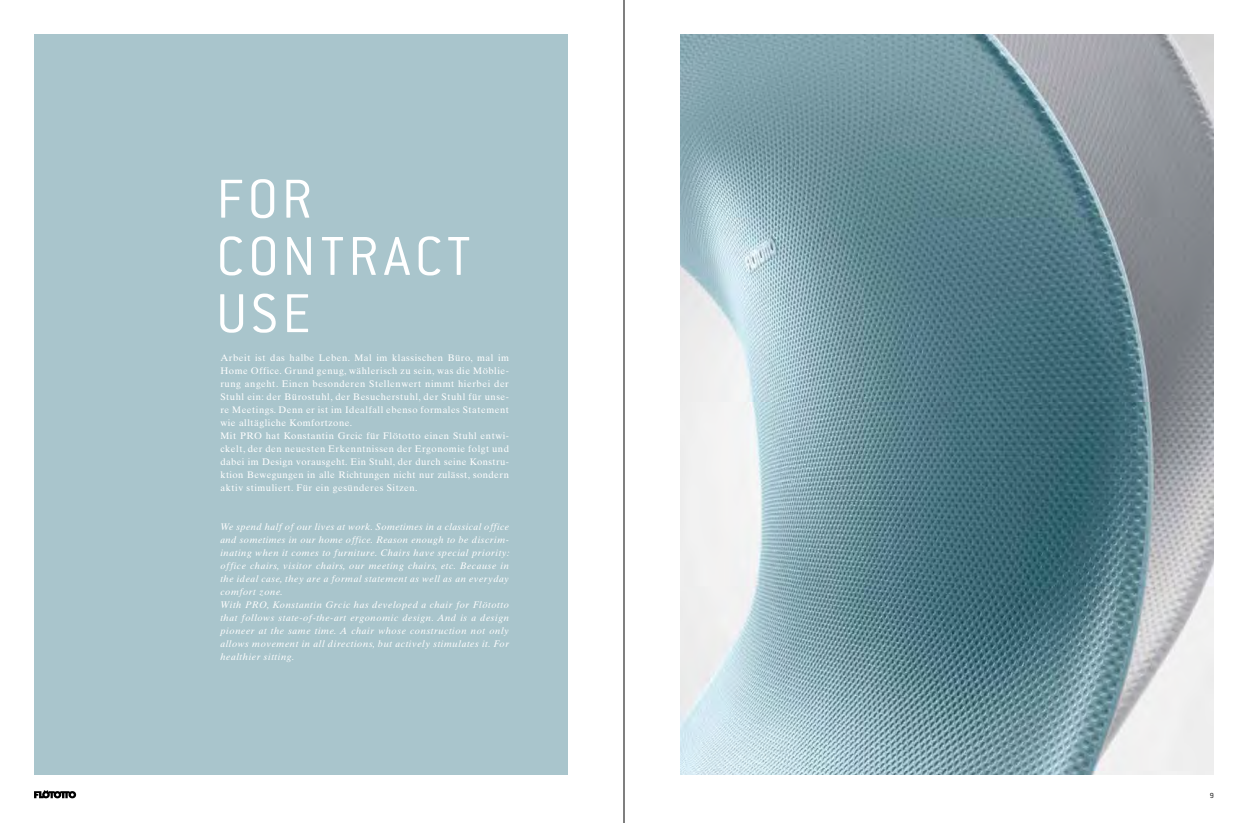
<style>
.page{position:relative;width:1248px;height:823px;background:#fff}
.page>*{position:absolute;margin:0;border:0;box-sizing:border-box;transform-origin:0 0}
.t1{font:300 60.2px/57.2px "Conduit ITC";letter-spacing:.07em;color:#fff}
.t2{font:9.5px/13px "Times Ten";letter-spacing:.055em;color:#fff}
.t3{font:italic 9.5px/13px "Times Ten";letter-spacing:.06em;color:#fff}
.t4{font:300 8px "Conduit ITC";color:#000}
</style>
<div class="page">
<div style="left:34px;top:34px;width:533px;height:740px;background:#a9c5cc"></div>
<img style="left:680px;top:34px;width:533px;height:740px">
<svg style="left:34px;top:790px;width:42px;height:7px"></svg>
<hr style="left:623px;top:0;width:1px;height:822px;background:#000">
<h1 class="t1" style="left:216px;top:170px;width:250px">FOR<br>CO NTRACT<br>USE</h1>
<p class="t2" style="left:220px;top:350px;width:290px">Arbeit ist das halbe Leben. Mal im klassischen Büro, mal im Home Office. Grund genug, wählerisch zu sein, was die Möblie&shy;rung angeht. Einen besonderen Stellenwert nimmt hierbei der Stuhl ein: der Bürostuhl, der Besucherstuhl, der Stuhl für unse&shy;re Meetings. Denn er ist im Idealfall ebenso formales Statement wie alltägliche Komfortzone.<br>Mit PRO hat Konstantin Grcic für Flötotto einen Stuhl entwi&shy;ckelt, der den neuesten Erkenntnissen der Ergonomie folgt und dabei im Design vorausgeht. Ein Stuhl, der durch seine Konstru&shy;ktion Bewegungen in alle Richtungen nicht nur zulässt, sondern aktiv stimuliert. Für ein gesünderes Sitzen.</p>
<p class="t3" style="left:220px;top:519px;width:290px">We spend half of our lives at work. Sometimes in a classical office and sometimes in our home office. Reason enough to be discrim&shy;inating when it comes to furniture. Chairs have special priority: office chairs, visitor chairs, our meeting chairs, etc. Because in the ideal case, they are a formal statement as well as an everyday comfort zone.<br>With PRO, Konstantin Grcic has developed a chair for Flötotto that follows state-of-the-art ergonomic design. And is a design pioneer at the same time. A chair whose construction not only allows movement in all directions, but actively stimulates it. For healthier sitting.</p>
<p class="t4" style="left:1209px;top:791px;width:6px">9</p>
</div>
